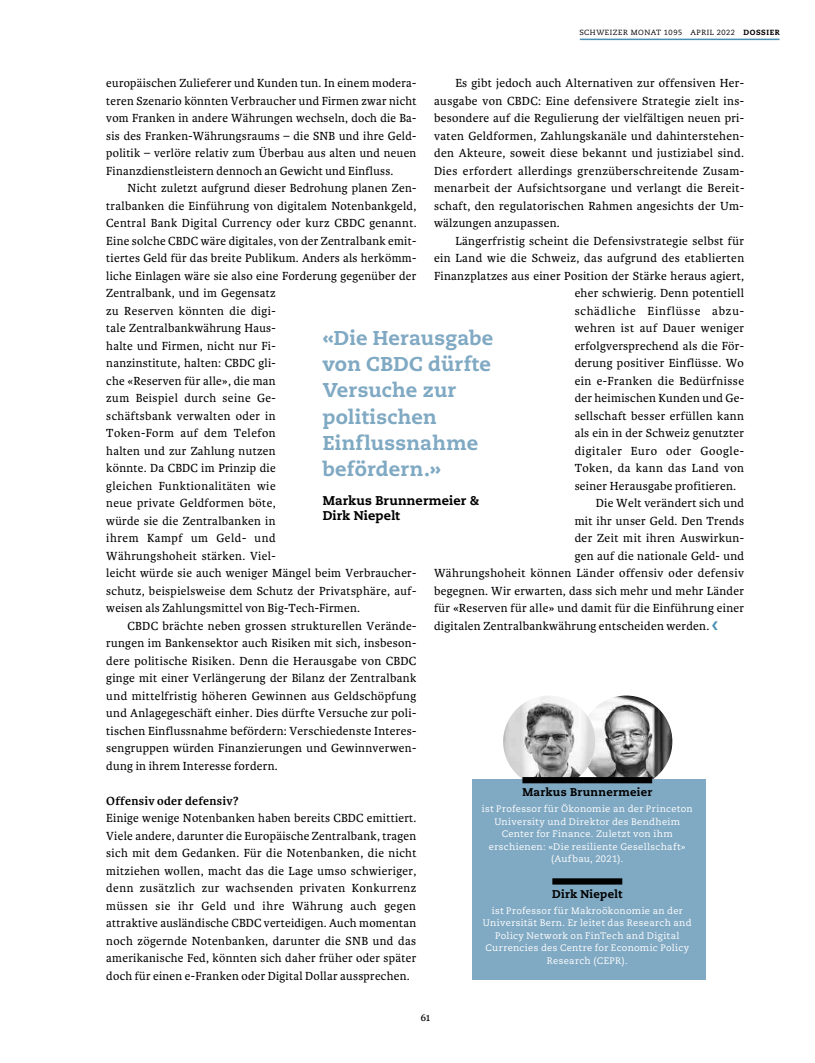
<style>
.page{position:relative;width:815px;height:1063px;background:#fff}
.page>*{position:absolute;margin:0;border:0;box-sizing:border-box;transform-origin:0 0}
.t1{font:800 20px/26.2px "Caecilia";letter-spacing:.01em;color:#80a9c3}
.t2{font:800 12.75px/15px "Caecilia";letter-spacing:.01em;color:#000}
.t3{font:12.5px/17.5px "Karmina Basic";letter-spacing:.02em;color:#000;text-align:justify}
.t4{font:12.5px "Karmina Basic";letter-spacing:.06em;color:#000}
.t5{font:12.5px "Karmina Basic";letter-spacing:.05em;color:#000}
.t6{font:700 12.5px "Karmina Basic";letter-spacing:.02em;color:#000}
.t7{font:800 11.25px "Caecilia";letter-spacing:.025em;color:#000}
.t8{font:11.25px "Karmina Basic";color:#000}
.t9{font:9.38px/12.5px "Caecilia";letter-spacing:.035em;color:#fff;text-align:center}
.t10{font:7.5px "Caecilia";letter-spacing:.07em;color:#000}
.s1{font-weight:800}
</style>
<div class="page">
<img style="left:580px;top:696px;width:92px;height:92px;border-radius:46px">
<img style="left:503px;top:696px;width:92px;height:92px;border-radius:46px">
<div style="left:472px;top:780px;width:234px;height:200px;background:#80a9c3"></div>
<div style="left:522px;top:777px;width:130px;height:6px;background:#000"></div>
<div style="left:552px;top:878px;width:70px;height:7px;background:#000"></div>
<hr style="left:580px;top:39px;width:200px;height:1px;background:#4c91b3">
<p class="t10" style="left:579px;top:28px;width:202px">SCHWEIZER MONAT 1095 APRIL 2022 <span class="s1">DOSSIER</span></p>
<p class="t3" style="left:106px;top:75px;width:312px">europäischen Zulieferer und Kunden tun. In einem modera&shy;teren Szenario könnten Verbraucher und Firmen zwar nicht vom Franken in andere Währungen wechseln, doch die Ba&shy;sis des Franken-Währungsraums – die SNB und ihre Geld&shy;politik – verlöre relativ zum Überbau aus alten und neuen Finanzdienstleistern dennoch an Gewicht und Einfluss.</p>
<p class="t3" style="left:106px;top:180px;width:312px;text-align:left;text-indent:21px">Nicht zuletzt aufgrund dieser Bedrohung planen Zen&shy;tralbanken die Einführung von digitalem Notenbankgeld, Central Bank Digital Currency oder kurz CBDC genannt.<br>Eine solche CBDC wäre digitales, von der Zentralbank emit&shy;tiertes Geld für das breite Publikum. Anders als herkömm&shy;liche Einlagen wäre sie also eine Forderung gegenüber der Zentralbank, und im Gegensatz<br>zu Reserven könnten die digi-<br>tale Zentralbankwährung Haus-<br>halte und Firmen, nicht nur Fi-<br>nanzinstitute, halten: CBDC gli-<br>che «Reserven für alle», die man<br>zum Beispiel durch seine Ge-<br>schäftsbank verwalten oder in<br>Token-Form auf dem Telefon<br>halten und zur Zahlung nutzen<br>könnte. Da CBDC im Prinzip die<br>gleichen Funktionalitäten wie<br>neue private Geldformen böte,<br>würde sie die Zentralbanken in<br>ihrem Kampf um Geld- und<br>Währungshoheit stärken. Viel-<br>leicht würde sie auch weniger Mängel beim Verbraucher&shy;schutz, beispielsweise dem Schutz der Privatsphäre, auf&shy;weisen als Zahlungsmittel von Big-Tech-Firmen.</p>
<p class="t3" style="left:106px;top:617px;width:312px;text-indent:21px">CBDC brächte neben grossen strukturellen Verände&shy;rungen im Bankensektor auch Risiken mit sich, insbeson&shy;dere politische Risiken. Denn die Herausgabe von CBDC ginge mit einer Verlängerung der Bilanz der Zentralbank und mittelfristig höheren Gewinnen aus Geldschöpfung und Anlagegeschäft einher. Dies dürfte Versuche zur poli&shy;tischen Einflussnahme befördern: Verschiedenste Interes&shy;sengruppen würden Finanzierungen und Gewinnverwen&shy;dung in ihrem Interesse fordern.</p>
<p class="t6" style="left:106px;top:794px;width:134px">Offensiv oder defensiv?</p>
<p class="t3" style="left:106px;top:810px;width:312px">Einige wenige Notenbanken haben bereits CBDC emittiert.<br>Viele andere, darunter die Europäische Zentralbank, tragen sich mit dem Gedanken. Für die Notenbanken, die nicht mitziehen wollen, macht das die Lage umso schwieriger, denn zusätzlich zur wachsenden privaten Konkurrenz müssen sie ihr Geld und ihre Währung auch gegen attraktive ausländische CBDC verteidigen. Auch momentan noch zögernde Notenbanken, darunter die SNB und das amerikanische Fed, könnten sich daher früher oder später doch für einen e-Franken oder Digital Dollar aussprechen.</p>
<p class="t3" style="left:434px;top:75px;width:312px;text-indent:21px">Es gibt jedoch auch Alternativen zur offensiven Her&shy;ausgabe von CBDC: Eine defensivere Strategie zielt ins&shy;besondere auf die Regulierung der vielfältigen neuen pri&shy;vaten Geldformen, Zahlungskanäle und dahinterstehen&shy;den Akteure, soweit diese bekannt und justiziabel sind.<br>Dies erfordert allerdings grenzüberschreitende Zusam&shy;menarbeit der Aufsichtsorgane und verlangt die Bereit&shy;schaft, den regulatorischen Rahmen angesichts der Um&shy;wälzungen anzupassen.</p>
<p class="t3" style="left:455px;top:232px;width:290px">Längerfristig scheint die Defensivstrategie selbst für</p>
<p class="t3" style="left:434px;top:250px;width:312px">ein Land wie die Schweiz, das aufgrund des etablierten</p>
<p class="t3" style="left:434px;top:267px;width:312px">Finanzplatzes aus einer Position der Stärke heraus agiert,</p>
<p class="t3" style="left:575px;top:285px;width:171px">eher schwierig. Denn potentiell</p>
<p class="t4" style="left:575px;top:304px;width:170px">schädliche Einflüsse abzu-</p>
<p class="t3" style="left:575px;top:320px;width:171px">wehren ist auf Dauer weniger</p>
<p class="t3" style="left:575px;top:337px;width:171px">erfolgversprechend als die För-</p>
<p class="t3" style="left:575px;top:355px;width:171px">derung positiver Einflüsse. Wo</p>
<p class="t3" style="left:575px;top:372px;width:171px">ein e-Franken die Bedürfnisse</p>
<p class="t3" style="left:575px;top:390px;width:171px">der heimischen Kunden und Ge-</p>
<p class="t3" style="left:575px;top:407px;width:171px">sellschaft besser erfüllen kann</p>
<p class="t3" style="left:575px;top:425px;width:171px">als ein in der Schweiz genutzter</p>
<p class="t5" style="left:575px;top:444px;width:171px">digitaler Euro oder Google-</p>
<p class="t3" style="left:575px;top:460px;width:171px">Token, da kann das Land von</p>
<p class="t3" style="left:575px;top:477px;width:163px">seiner Herausgabe profitieren.</p>
<p class="t3" style="left:596px;top:495px;width:150px">Die Welt verändert sich und</p>
<p class="t3" style="left:575px;top:512px;width:171px">mit ihr unser Geld. Den Trends</p>
<p class="t3" style="left:575px;top:530px;width:171px">der Zeit mit ihren Auswirkun-</p>
<p class="t3" style="left:575px;top:547px;width:171px">gen auf die nationale Geld- und</p>
<p class="t3" style="left:434px;top:565px;width:311px">Währungshoheit können Länder offensiv oder defensiv</p>
<p class="t3" style="left:434px;top:582px;width:312px">begegnen. Wir erwarten, dass sich mehr und mehr Länder</p>
<p class="t3" style="left:434px;top:600px;width:312px">für «Reserven für alle» und damit für die Einführung einer</p>
<p class="t3" style="left:434px;top:617px;width:277px">digitalen Zentralbankwährung entscheiden werden.</p>
<h1 class="t1" style="left:323px;top:325px;width:172px">«Die Herausgabe von CBDC dürfte<br>Versuche zur politischen<br>Einflussnahme befördern.»</h1>
<p class="t2" style="left:323px;top:493px;width:158px">Markus Brunnermeier &amp;<br>Dirk Niepelt</p>
<p class="t7" style="left:522px;top:786px;width:131px">Markus Brunnermeier</p>
<p class="t9" style="left:482px;top:803px;width:213px">ist Professor für Ökonomie an der Princeton University und Direktor des Bendheim Center for Finance. Zuletzt von ihm erschienen: «Die resiliente Gesellschaft» (Aufbau, 2021).</p>
<p class="t7" style="left:552px;top:887px;width:72px">Dirk Niepelt</p>
<p class="t9" style="left:483px;top:904px;width:210px">ist Professor für Makroökonomie an der Universität Bern. Er leitet das Research and Policy Network on FinTech and Digital Currencies des Centre for Economic Policy Research (CEPR).</p>
<p class="t8" style="left:420px;top:1011px;width:11px">61</p>
</div>
